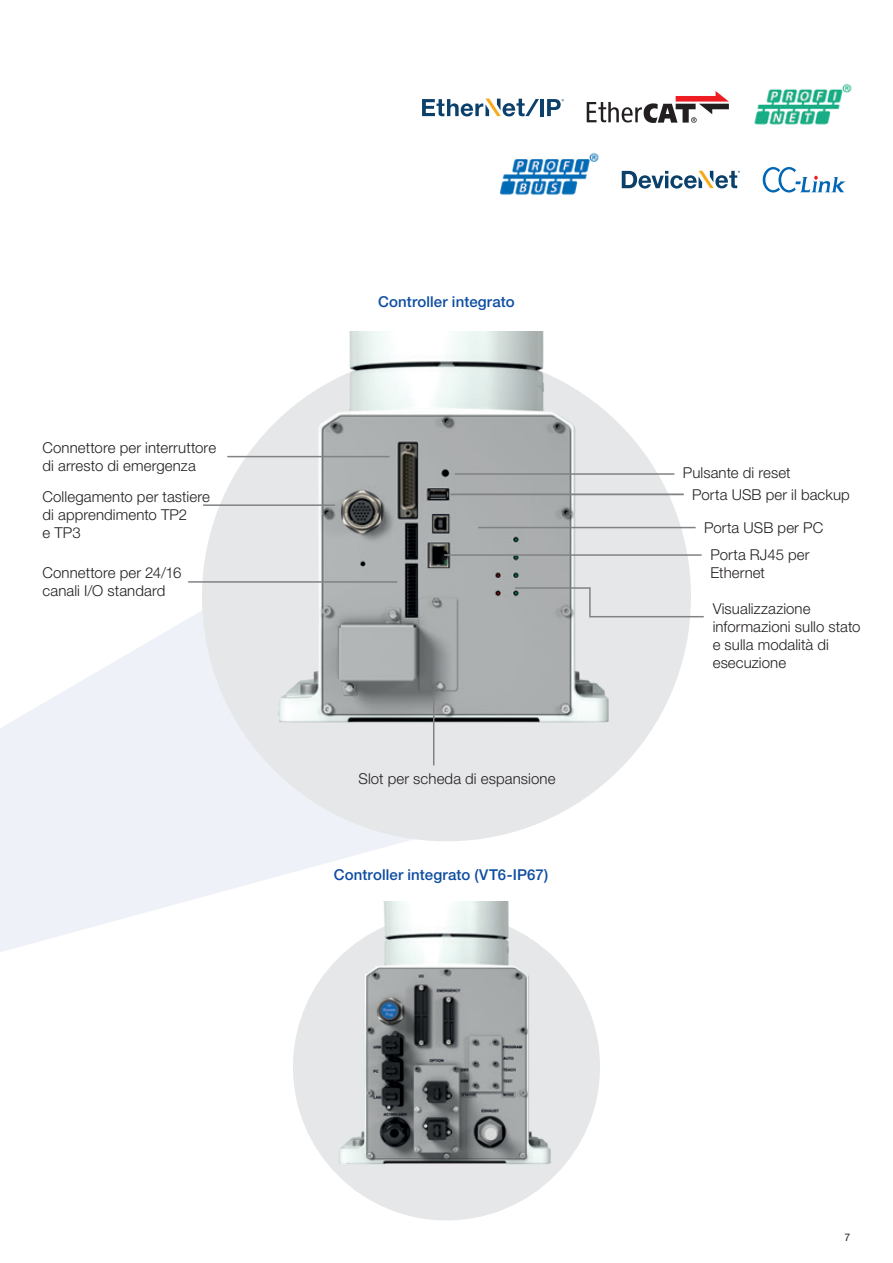
<style>
.page{position:relative;width:893px;height:1263px;background:#fff}
.page>*{position:absolute;margin:0;border:0;box-sizing:border-box;transform-origin:0 0}
.BODY_COPY{font:300 15px/18px "Helvetica Neue LT Pro";letter-spacing:.005em;color:#231f20}
.SUBHEADS_BLUE{font:500 15px "Helvetica Neue LT Pro";letter-spacing:.01em;color:#0d4da1}
.t1{font:10.5px "Helvetica Neue LT Pro";color:#231f20}
</style>
<div class="page">
<svg style="left:0;top:654px;width:508px;height:298px;fill:#eff1f8"></svg>
<div style="left:202px;top:352px;width:489px;height:489px;background:#e6e7e9;border-radius:50%"></div>
<div style="left:293px;top:913px;width:307px;height:307px;background:#e6e7e9;border-radius:50%"></div>
<svg style="left:763px;top:167px;width:82px;height:26px"></svg>
<svg style="left:587px;top:91px;width:142px;height:32px"></svg>
<img style="left:499px;top:152px;width:100px;height:43px">
<img style="left:754px;top:83px;width:98px;height:42px">
<svg style="left:622px;top:171px;width:118px;height:18px"></svg>
<hr style="left:540px;top:99px;width:4px;height:17px;background:#0b406a">
<svg style="left:422px;top:99px;width:117px;height:17px"></svg>
<svg style="left:547px;top:99px;width:17px;height:17px"></svg>
<img style="left:128px;top:331px;width:568px;height:458px">
<hr style="left:227px;top:456px;width:162px;height:1px;background:#808285">
<hr style="left:203px;top:504px;width:132px;height:2px;background:#808285">
<hr style="left:188px;top:581px;width:209px;height:2px;background:#808285">
<hr style="left:455px;top:473px;width:219px;height:2px;background:#808285">
<hr style="left:478px;top:527px;width:218px;height:1px;background:#808285">
<hr style="left:450px;top:493px;width:234px;height:2px;background:#808285">
<hr style="left:444px;top:554px;width:258px;height:2px;background:#808285">
<svg style="left:513px;top:586px;width:191px;height:32px"></svg>
<hr style="left:433px;top:699px;width:1px;height:66px;background:#808285">
<img style="left:301px;top:901px;width:291px;height:305px">
<p class="BODY_COPY" style="left:43px;top:438px;width:175px">Connettore per interruttore di arresto di emergenza</p>
<p class="BODY_COPY" style="left:43px;top:487px;width:169px">Collegamento per tastiere di apprendimento TP2<br>e TP3</p>
<p class="BODY_COPY" style="left:43px;top:564px;width:140px">Connettore per 24/16 canali I/O standard</p>
<p class="SUBHEADS_BLUE" style="left:378px;top:292px;width:138px">Controller integrato</p>
<p class="BODY_COPY" style="left:358px;top:769px;width:199px">Slot per scheda di espansione</p>
<p class="SUBHEADS_BLUE" style="left:334px;top:866px;width:216px">Controller integrato (VT6-IP67)</p>
<p class="BODY_COPY" style="left:683px;top:464px;width:109px">Pulsante di reset</p>
<p class="BODY_COPY" style="left:692px;top:485px;width:159px">Porta USB per il backup</p>
<p class="BODY_COPY" style="left:704px;top:518px;width:121px">Porta USB per PC</p>
<p class="BODY_COPY" style="left:711px;top:546px;width:101px">Porta RJ45 per<br>Ethernet</p>
<p class="BODY_COPY" style="left:713px;top:599px;width:149px">Visualizzazione informazioni sullo stato e sulla modalità di esecuzione</p>
<p class="t1" style="left:845px;top:1230px;width:7px">7</p>
</div>
